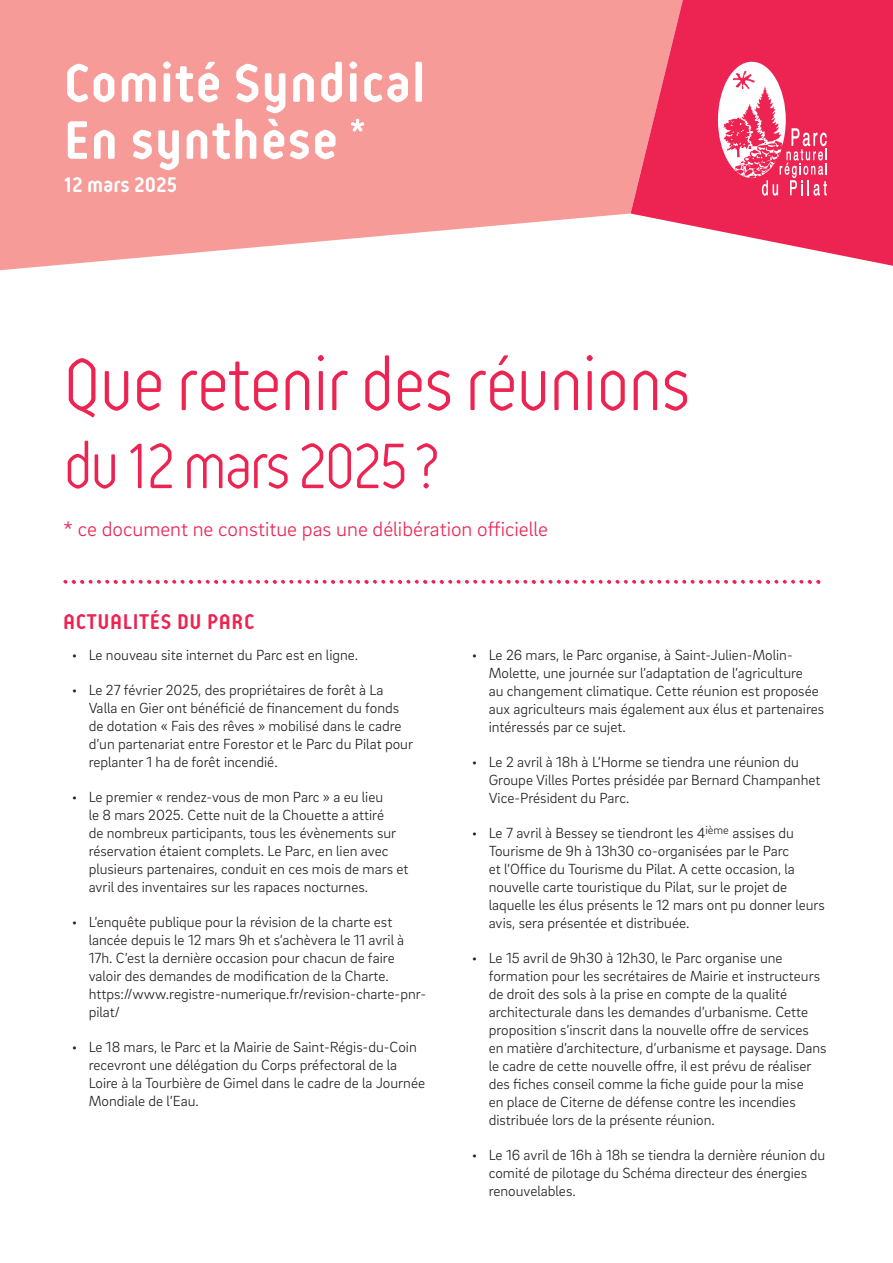
<style>
.page{position:relative;width:893px;height:1263px;background:#fff}
.page>*{position:absolute;margin:0;border:0;box-sizing:border-box;transform-origin:0 0}
.ACCROCHE_-Titre{font:300 78px "Reso";letter-spacing:-.025em;color:#ed2452;scale:.95 1}
.ACCROCHE_-Titre-2{font:300 67.5px "Reso";letter-spacing:-.05em;color:#ed2452;scale:.95 1}
.t1{font:700 57px/57px "Reso";letter-spacing:.015em;color:#fff}
.ARTICLE_-_N1_-_titre{font:700 22.5px "Reso";letter-spacing:.03em;color:#ed2452}
.t2{font:700 22.5px "Reso";color:#fff}
.ACCROCHE_-_Chapô{font:300 21px "Brix Sans";color:#ed2452}
.t3{font:300 15px/18px "Brix Sans";color:#231f20}
</style>
<div class="page">
<svg style="left:0;top:0;width:631px;height:271px;background:#f6a5a2"></svg>
<svg style="left:631px;top:0;width:262px;height:266px;background:#f04b6e"></svg>
<svg style="left:718px;top:62px;width:109px;height:134px"></svg>
<svg style="left:63px;top:580px;width:757px;height:4px"></svg>
<h3 class="t1" style="left:64px;top:55px;width:363px">Comité Syndical<br>En synthèse *</h3>
<h3 class="t2" style="left:64px;top:173px;width:115px">12 mars 2025</h3>
<p class="ACCROCHE_-Titre" style="left:63px;top:344px;width:662px">Que retenir des réunions</p>
<p class="ACCROCHE_-Titre-2" style="left:63px;top:431px;width:397px">du 12 mars 2025 ?</p>
<p class="ACCROCHE_-_Chapô" style="left:63px;top:516px;width:486px">* ce document ne constitue pas une délibération officielle</p>
<p class="ARTICLE_-_N1_-_titre" style="left:63px;top:610px;width:193px">ACTUALITÉS DU PARC</p>
<p class="t3" style="left:72px;top:645px;width:288px">• Le nouveau site internet du Parc est en ligne.</p>
<p class="t3" style="left:89px;top:680px;width:326px;text-indent:-17px">• Le 27 février 2025, des propriétaires de forêt à La Valla en Gier ont bénéficié de financement du fonds de dotation « Fais des rêves » mobilisé dans le cadre d’un partenariat entre Forestor et le Parc du Pilat pour replanter 1 ha de forêt incendié.</p>
<p class="t3" style="left:89px;top:787px;width:321px;text-indent:-17px">• Le premier « rendez-vous de mon Parc » a eu lieu<br>le 8 mars 2025. Cette nuit de la Chouette a attiré<br>de nombreux participants, tous les évènements sur réservation étaient complets. Le Parc, en lien avec plusieurs partenaires, conduit en ces mois de mars et avril des inventaires sur les rapaces nocturnes.</p>
<p class="t3" style="left:89px;top:912px;width:339px;text-indent:-17px">• L’enquête publique pour la révision de la charte est lancée depuis le 12 mars 9h et s’achèvera le 11 avril à 17h. C’est la dernière occasion pour chacun de faire valoir des demandes de modification de la Charte. https://www.registre-numerique.fr/revision-charte-pnr&shy;pilat/</p>
<p class="t3" style="left:89px;top:1037px;width:338px;text-indent:-17px">• Le 18 mars, le Parc et la Mairie de Saint-Régis-du-Coin recevront une délégation du Corps préfectoral de la Loire à la Tourbière de Gimel dans le cadre de la Journée Mondiale de l’Eau.</p>
<p class="t3" style="left:489px;top:645px;width:337px;text-indent:-17px">• Le 26 mars, le Parc organise, à Saint-Julien-Molin-Molette, une journée sur l’adaptation de l’agriculture<br>au changement climatique. Cette réunion est proposée aux agriculteurs mais également aux élus et partenaires intéressés par ce sujet.</p>
<p class="t3" style="left:489px;top:752px;width:333px;text-indent:-17px">• Le 2 avril à 18h à L’Horme se tiendra une réunion du<br>Groupe Villes Portes présidée par Bernard Champanhet<br>Vice-Président du Parc.</p>
<p class="t3" style="left:489px;top:823px;width:338px;text-indent:-17px">• Le 7 avril à Bessey se tiendront les 4<sup>ième</sup> assises du Tourisme de 9h à 13h30 co-organisées par le Parc<br>et l’Office du Tourisme du Pilat. A cette occasion, la nouvelle carte touristique du Pilat, sur le projet de laquelle les élus présents le 12 mars ont pu donner leurs avis, sera présentée et distribuée.</p>
<p class="t3" style="left:489px;top:948px;width:339px;text-indent:-17px">• Le 15 avril de 9h30 à 12h30, le Parc organise une formation pour les secrétaires de Mairie et instructeurs de droit des sols à la prise en compte de la qualité architecturale dans les demandes d’urbanisme. Cette proposition s’inscrit dans la nouvelle offre de services en matière d’architecture, d’urbanisme et paysage. Dans le cadre de cette nouvelle offre, il est prévu de réaliser des fiches conseil comme la fiche guide pour la mise<br>en place de Citerne de défense contre les incendies distribuée lors de la présente réunion.</p>
<p class="t3" style="left:489px;top:1145px;width:338px;text-indent:-17px">• Le 16 avril de 16h à 18h se tiendra la dernière réunion du comité de pilotage du Schéma directeur des énergies renouvelables.</p>
</div>
